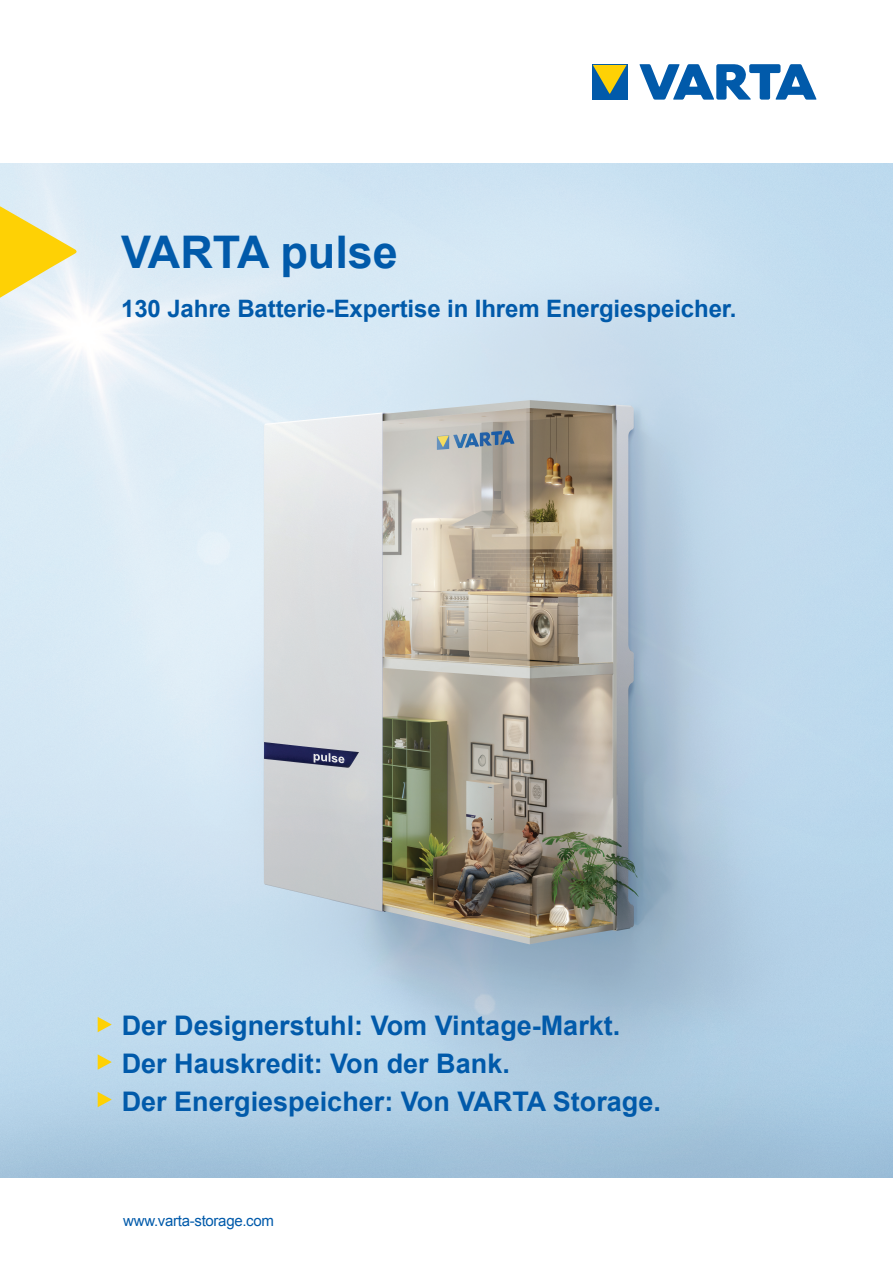
<style>
.page{position:relative;width:893px;height:1263px;background:#fff}
.page>*{position:absolute;margin:0;border:0;box-sizing:border-box;transform-origin:0 0}
.t1{font:700 45px "Arial";color:#015aaa}
.t2{font:700 27px/37.5px "Arial";color:#015aaa}
.t3{font:700 24px "Arial";letter-spacing:-.005em;color:#015aaa}
.t4{font:15px "Arial";letter-spacing:-.02em;color:#015aaa}
</style>
<div class="page">
<img style="left:0;top:163px;width:893px;height:1015px">
<svg style="left:0;top:199px;width:77px;height:106px;background:#f0e28c"></svg>
<svg style="left:98px;top:1017px;width:14px;height:15px"></svg>
<svg style="left:98px;top:1054px;width:14px;height:16px"></svg>
<svg style="left:98px;top:1092px;width:14px;height:15px"></svg>
<div style="left:592px;top:64px;width:35px;height:36px;background:#015aaa"></div>
<svg style="left:593px;top:65px;width:34px;height:29px"></svg>
<svg style="left:640px;top:64px;width:176px;height:36px"></svg>
<h1 class="t1" style="left:121px;top:223px;width:278px">VARTA pulse</h1>
<p class="t3" style="left:121px;top:292px;width:617px">130 Jahre Batterie-Expertise in Ihrem Energiespeicher.</p>
<p class="t2" style="left:122px;top:1008px;width:541px">Der Designerstuhl: Vom Vintage-Markt.<br>Der Hauskredit: Von der Bank.<br>Der Energiespeicher: Von VARTA Storage.</p>
<p class="t4" style="left:123px;top:1211px;width:152px">www.varta-storage.com</p>
</div>
